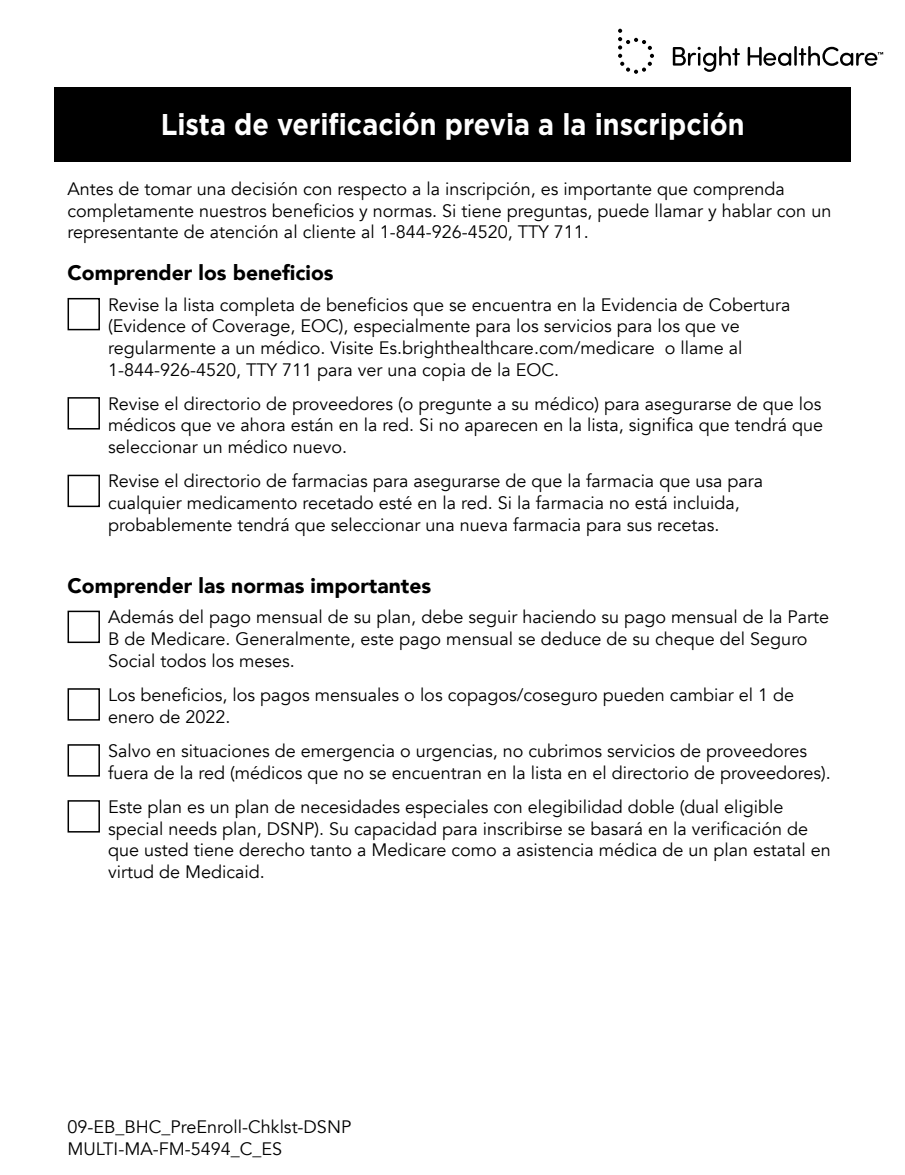
<style>
.page{position:relative;width:905px;height:1175px;background:#fff}
.page>*{position:absolute;margin:0;border:0;box-sizing:border-box;transform-origin:0 0}
.t1{font:700 30px "Gotham";color:#fff;scale:.9 1}
.t2{font:900 21px "Avenir";color:#000}
.t3{font:18px/21.6px "Avenir";color:#000}
</style>
<div class="page">
<svg style="left:672px;top:46px;width:68px;height:26px"></svg>
<svg style="left:747px;top:47px;width:44px;height:19px"></svg>
<hr style="left:794px;top:46px;width:2px;height:20px;background:#000">
<svg style="left:618px;top:29px;width:36px;height:45px"></svg>
<svg style="left:798px;top:46px;width:85px;height:20px"></svg>
<div style="left:54px;top:88px;width:796px;height:74px;background:#000"></div>
<div style="left:68px;top:298px;width:32px;height:32px;border:2px solid #000"></div>
<div style="left:68px;top:397px;width:32px;height:32px;border:2px solid #000"></div>
<div style="left:68px;top:475px;width:32px;height:32px;border:2px solid #000"></div>
<div style="left:68px;top:610px;width:32px;height:33px;border:2px solid #000"></div>
<div style="left:68px;top:688px;width:32px;height:32px;border:2px solid #000"></div>
<div style="left:68px;top:744px;width:32px;height:32px;border:2px solid #000"></div>
<div style="left:68px;top:800px;width:32px;height:32px;border:2px solid #000"></div>
<h1 class="t1" style="left:161px;top:105px;width:650px">Lista de verificación previa a la inscripción</h1>
<p class="t3" style="left:68px;top:178px;width:765px">Antes de tomar una decisión con respecto a la inscripción, es importante que comprenda completamente nuestros beneficios y normas. Si tiene preguntas, puede llamar y hablar con un representante de atención al cliente al 1-844-926-4520, TTY 711.</p>
<h2 class="t2" style="left:68px;top:255px;width:267px">Comprender los beneficios</h2>
<p class="t3" style="left:108px;top:294px;width:684px">Revise la lista completa de beneficios que se encuentra en la Evidencia de Cobertura (Evidence of Coverage, EOC), especialmente para los servicios para los que ve regularmente a un médico. Visite Es.brighthealthcare.com/medicare o llame al 1-844-926-4520, TTY 711 para ver una copia de la EOC.</p>
<p class="t3" style="left:108px;top:393px;width:716px;text-align:justify">Revise el directorio de proveedores (o pregunte a su médico) para asegurarse de que los médicos que ve ahora están en la red. Si no aparecen en la lista, significa que tendrá que seleccionar un médico nuevo.</p>
<p class="t3" style="left:108px;top:471px;width:656px">Revise el directorio de farmacias para asegurarse de que la farmacia que usa para cualquier medicamento recetado esté en la red. Si la farmacia no está incluida, probablemente tendrá que seleccionar una nueva farmacia para sus recetas.</p>
<h2 class="t2" style="left:68px;top:567px;width:365px">Comprender las normas importantes</h2>
<p class="t3" style="left:108px;top:606px;width:722px">Además del pago mensual de su plan, debe seguir haciendo su pago mensual de la Parte<br>B de Medicare. Generalmente, este pago mensual se deduce de su cheque del Seguro<br>Social todos los meses.</p>
<p class="t3" style="left:108px;top:684px;width:687px">Los beneficios, los pagos mensuales o los copagos/coseguro pueden cambiar el 1 de enero de 2022.</p>
<p class="t3" style="left:108px;top:740px;width:724px">Salvo en situaciones de emergencia o urgencias, no cubrimos servicios de proveedores fuera de la red (médicos que no se encuentran en la lista en el directorio de proveedores).</p>
<p class="t3" style="left:108px;top:796px;width:724px">Este plan es un plan de necesidades especiales con elegibilidad doble (dual eligible special needs plan, DSNP). Su capacidad para inscribirse se basará en la verificación de que usted tiene derecho tanto a Medicare como a asistencia médica de un plan estatal en virtud de Medicaid.</p>
<p class="t3" style="left:67px;top:1116px;width:285px">09-EB_BHC_PreEnroll-Chklst-DSNP<br>MULTI-MA-FM-5494_C_ES</p>
</div>
